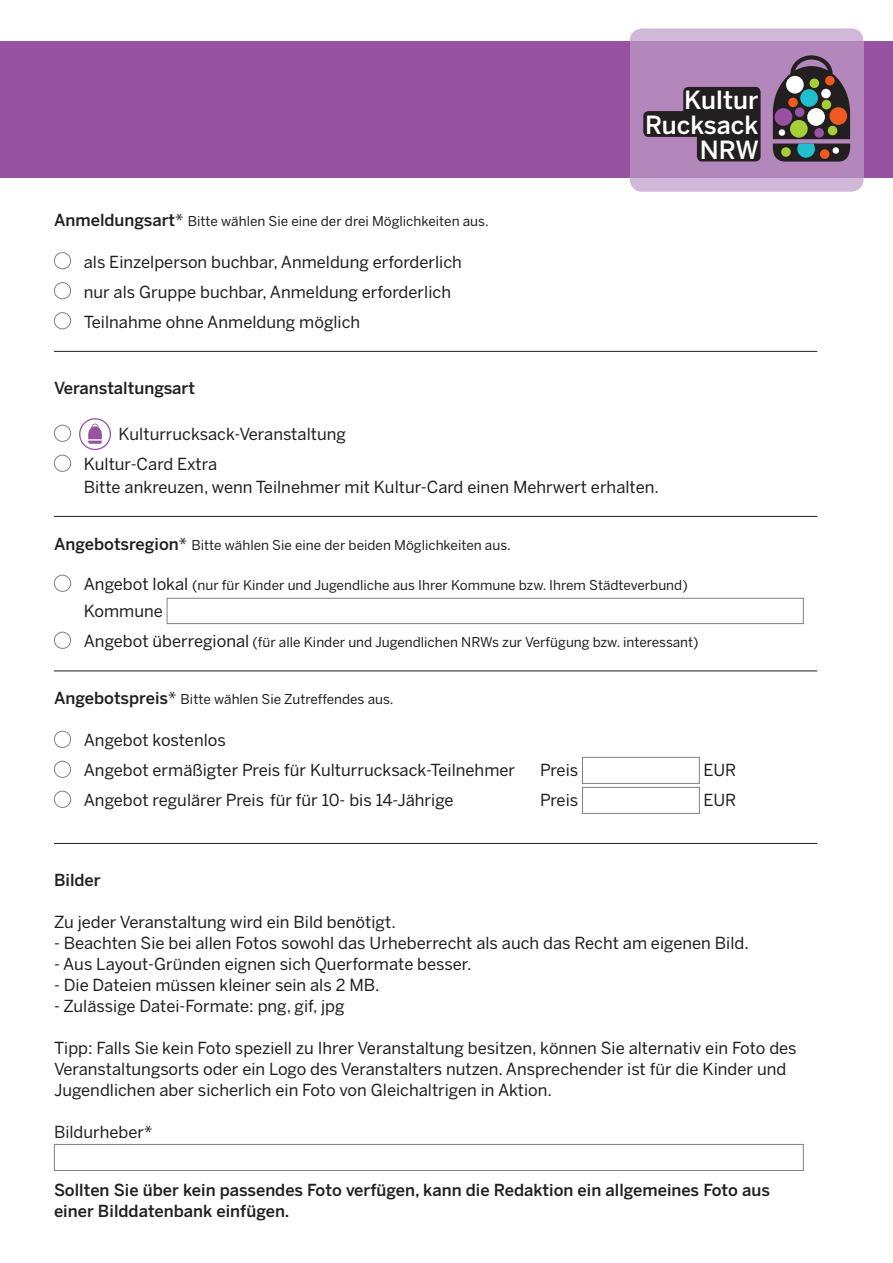
<style>
.page{position:relative;width:893px;height:1263px;background:#fff}
.page>*{position:absolute;margin:0;border:0;box-sizing:border-box;transform-origin:0 0}
.t1{font:500 24.9px/24.9px "Benton Sans";color:#fff;text-align:right}
.t2{font:16.5px/30px "Benton Sans";color:#231f20}
.t3{font:500 16.5px/21px "Benton Sans";color:#231f20}
.t4{font:13.5px "Benton Sans";color:#231f20}
.s1{font-weight:500;font-size:16.5px}
.s2{font-size:16.5px}
</style>
<div class="page">
<div style="left:54px;top:252px;width:17px;height:17px;border:1px solid #808285;border-radius:50%"></div>
<div style="left:54px;top:282px;width:17px;height:17px;border:1px solid #808285;border-radius:50%"></div>
<div style="left:54px;top:312px;width:17px;height:17px;border:1px solid #808285;border-radius:50%"></div>
<hr style="left:54px;top:351px;width:763px;height:1px;background:#231f20">
<div style="left:54px;top:425px;width:17px;height:17px;border:1px solid #808285;border-radius:50%"></div>
<div style="left:54px;top:455px;width:17px;height:17px;border:1px solid #808285;border-radius:50%"></div>
<hr style="left:54px;top:516px;width:763px;height:1px;background:#231f20">
<div style="left:54px;top:575px;width:17px;height:17px;border:1px solid #808285;border-radius:50%"></div>
<div style="left:167px;top:598px;width:637px;height:26px;border:1px solid #808285"></div>
<div style="left:54px;top:632px;width:17px;height:17px;border:1px solid #808285;border-radius:50%"></div>
<hr style="left:54px;top:670px;width:763px;height:1px;background:#231f20">
<div style="left:54px;top:731px;width:17px;height:17px;border:1px solid #808285;border-radius:50%"></div>
<div style="left:54px;top:761px;width:17px;height:17px;border:1px solid #808285;border-radius:50%"></div>
<div style="left:582px;top:757px;width:118px;height:27px;border:1px solid #808285"></div>
<div style="left:54px;top:791px;width:17px;height:17px;border:1px solid #808285;border-radius:50%"></div>
<div style="left:582px;top:787px;width:118px;height:27px;border:1px solid #808285"></div>
<hr style="left:54px;top:843px;width:763px;height:1px;background:#231f20">
<div style="left:54px;top:1144px;width:750px;height:27px;border:1px solid #808285"></div>
<div style="left:0;top:41px;width:893px;height:137px;background:#9753a1"></div>
<svg style="left:630px;top:28px;width:234px;height:164px;background:#907593"></svg>
<div style="left:79px;top:418px;width:32px;height:32px;border:1px solid #9753a1;border-radius:50%"></div>
<svg style="left:88px;top:424px;width:14px;height:20px"></svg>
<p class="t4" style="left:54px;top:213px;width:436px"><span class="s1">Anmeldungsart</span><span class="s2">*</span> Bitte wählen Sie eine der drei Möglichkeiten aus.</p>
<p class="t2" style="left:84px;top:247px;width:380px">als Einzelperson buchbar, Anmeldung erforderlich nur als Gruppe buchbar, Anmeldung erforderlich<br>Teilnahme ohne Anmeldung möglich</p>
<h1 class="t1" style="left:645px;top:87px;width:116px">Kultur<br>Rucksack<br>NRW</h1>
<p class="t3" style="left:54px;top:377px;width:143px">Veranstaltungsart</p>
<p class="t2" style="left:84px;top:419px;width:264px;text-indent:35px">Kulturrucksack-Veranstaltung<br>Kultur-Card Extra</p>
<p class="t2" style="left:84px;top:472px;width:577px">Bitte ankreuzen, wenn Teilnehmer mit Kultur-Card einen Mehrwert erhalten.</p>
<p class="t4" style="left:54px;top:537px;width:458px"><span class="s1">Angebotsregion</span><span class="s2">*</span> Bitte wählen Sie eine der beiden Möglichkeiten aus.</p>
<p class="t4" style="left:84px;top:577px;width:605px"><span class="s2">Angebot lokal</span> (nur für Kinder und Jugendliche aus Ihrer Kommune bzw. Ihrem Städteverbund)</p>
<p class="t2" style="left:84px;top:596px;width:81px">Kommune</p>
<p class="t4" style="left:84px;top:634px;width:616px"><span class="s2">Angebot überregional</span> (für alle Kinder und Jugendlichen NRWs zur Verfügung bzw. interessant)</p>
<p class="t4" style="left:54px;top:691px;width:341px"><span class="s1">Angebotspreis</span><span class="s2">*</span> Bitte wählen Sie Zutreffendes aus.</p>
<p class="t2" style="left:84px;top:725px;width:433px">Angebot kostenlos<br>Angebot ermäßigter Preis für Kulturrucksack-Teilnehmer</p>
<p class="t2" style="left:540px;top:755px;width:40px">Preis</p>
<p class="t2" style="left:704px;top:755px;width:34px">EUR</p>
<p class="t2" style="left:84px;top:785px;width:371px">Angebot regulärer Preis für für 10- bis 14-Jährige</p>
<p class="t2" style="left:540px;top:785px;width:40px">Preis</p>
<p class="t2" style="left:704px;top:785px;width:34px">EUR</p>
<p class="t3" style="left:54px;top:869px;width:48px">Bilder</p>
<p class="t2" style="left:54px;top:907px;width:343px">Zu jeder Veranstaltung wird ein Bild benötigt.</p>
<p class="t2" style="left:54px;top:928px;width:696px">- Beachten Sie bei allen Fotos sowohl das Urheberrecht als auch das Recht am eigenen Bild.</p>
<p class="t2" style="left:54px;top:949px;width:419px">- Aus Layout-Gründen eignen sich Querformate besser.</p>
<p class="t2" style="left:54px;top:970px;width:327px">- Die Dateien müssen kleiner sein als 2 MB.</p>
<p class="t2" style="left:54px;top:991px;width:292px">- Zulässige Datei-Formate: png, gif, jpg</p>
<p class="t2" style="left:54px;top:1037px;width:744px;line-height:21px">Tipp: Falls Sie kein Foto speziell zu Ihrer Veranstaltung besitzen, können Sie alternativ ein Foto des<br>Veranstaltungsorts oder ein Logo des Veranstalters nutzen. Ansprechender ist für die Kinder und<br>Jugendlichen aber sicherlich ein Foto von Gleichaltrigen in Aktion.</p>
<p class="t2" style="left:54px;top:1117px;width:100px">Bildurheber*</p>
<p class="t3" style="left:54px;top:1180px;width:717px">Sollten Sie über kein passendes Foto verfügen, kann die Redaktion ein allgemeines Foto aus einer Bilddatenbank einfügen.</p>
</div>
